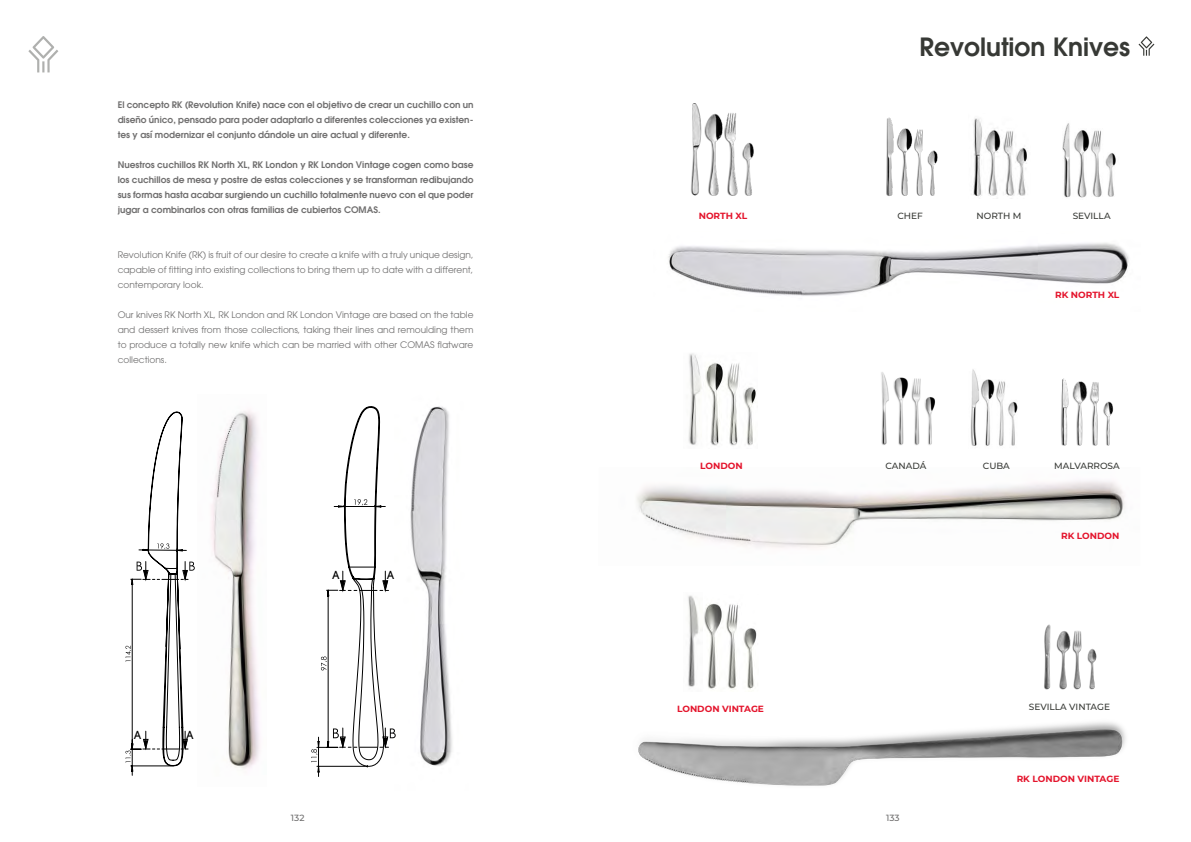
<style>
.page{position:relative;width:1191px;height:842px;background:#fff}
.page>*{position:absolute;margin:0;border:0;box-sizing:border-box;transform-origin:0 0}
.t1{font:600 25px "Avant Garde";color:#373935}
.t2{font:500 11px "Avant Garde";color:#000}
.t3{font:600 9px/15px "Avant Garde";color:#706f6f;text-align:justify}
.t4{font:9px/15px "Avant Garde";color:#706f6f;text-align:justify}
.t5{font:700 9px "Montserrat";color:#e4142c}
.t6{font:500 9px "Montserrat";color:#373935}
.t7{font:500 9px "Montserrat";color:#706f6f}
</style>
<div class="page">
<img style="left:410px;top:406px;width:42px;height:360px">
<img style="left:211px;top:410px;width:49px;height:359px">
<svg style="left:28px;top:36px;width:30px;height:36px"></svg>
<svg style="left:125px;top:411px;width:70px;height:365px"></svg>
<svg style="left:311px;top:406px;width:85px;height:371px"></svg>
<img style="left:638px;top:722px;width:488px;height:64px">
<img style="left:636px;top:481px;width:489px;height:67px">
<img style="left:881px;top:372px;width:54px;height:73px">
<img style="left:688px;top:353px;width:68px;height:93px">
<img style="left:702px;top:603px;width:55px;height:87px">
<img style="left:688px;top:595px;width:14px;height:92px">
<img style="left:970px;top:369px;width:48px;height:77px">
<img style="left:1061px;top:378px;width:53px;height:68px">
<img style="left:668px;top:243px;width:461px;height:53px">
<img style="left:886px;top:117px;width:52px;height:79px">
<img style="left:691px;top:103px;width:63px;height:93px">
<img style="left:1044px;top:624px;width:53px;height:66px">
<img style="left:973px;top:118px;width:54px;height:81px">
<img style="left:1062px;top:123px;width:54px;height:75px">
<svg style="left:1138px;top:36px;width:16px;height:20px"></svg>
<p class="t3" style="left:118px;top:97px;width:357px">El concepto RK (Revolution Knife) nace con el objetivo de crear un cuchillo con un diseño único, pensado para poder adaptarlo a diferentes colecciones ya existen&shy;tes y así modernizar el conjunto dándole un aire actual y diferente.</p>
<p class="t3" style="left:118px;top:157px;width:357px">Nuestros cuchillos RK North XL, RK London y RK London Vintage cogen como base los cuchillos de mesa y postre de estas colecciones y se transforman redibujando sus formas hasta acabar surgiendo un cuchillo totalmente nuevo con el que poder jugar a combinarlos con otras familias de cubiertos COMAS.</p>
<p class="t4" style="left:118px;top:248px;width:357px">Revolution Knife (RK) is fruit of our desire to create a knife with a truly unique design, capable of fitting into existing collections to bring them up to date with a different, contemporary look.</p>
<p class="t4" style="left:118px;top:308px;width:357px">Our knives RK North XL, RK London and RK London Vintage are based on the table and dessert knives from those collections, taking their lines and remoulding them to produce a totally new knife which can be married with other COMAS flatware collections.</p>
<p class="t2" style="left:134px;top:728px;width:9px">A</p>
<p class="t2" style="left:186px;top:728px;width:9px">A</p>
<p class="t2" style="left:332px;top:568px;width:9px">A</p>
<p class="t2" style="left:387px;top:568px;width:9px">A</p>
<h1 class="t1" style="left:919px;top:31px;width:212px">Revolution Knives</h1>
<p class="t5" style="left:699px;top:209px;width:50px">NORTH XL</p>
<p class="t6" style="left:897px;top:209px;width:27px">CHEF</p>
<p class="t6" style="left:976px;top:209px;width:46px">NORTH M</p>
<p class="t6" style="left:1072px;top:209px;width:38px">SEVILLA</p>
<p class="t5" style="left:1055px;top:288px;width:66px">RK NORTH XL</p>
<p class="t5" style="left:700px;top:459px;width:44px">LONDON</p>
<p class="t6" style="left:885px;top:459px;width:42px">CANADÁ</p>
<p class="t6" style="left:982px;top:459px;width:27px">CUBA</p>
<p class="t6" style="left:1054px;top:459px;width:66px">MALVARROSA</p>
<p class="t5" style="left:1061px;top:529px;width:60px">RK LONDON</p>
<p class="t5" style="left:677px;top:702px;width:88px">LONDON VINTAGE</p>
<p class="t6" style="left:1029px;top:701px;width:83px">SEVILLA VINTAGE</p>
<p class="t5" style="left:1016px;top:772px;width:104px">RK LONDON VINTAGE</p>
<p class="t7" style="left:291px;top:811px;width:15px">132</p>
<p class="t7" style="left:886px;top:811px;width:15px">133</p>
</div>
